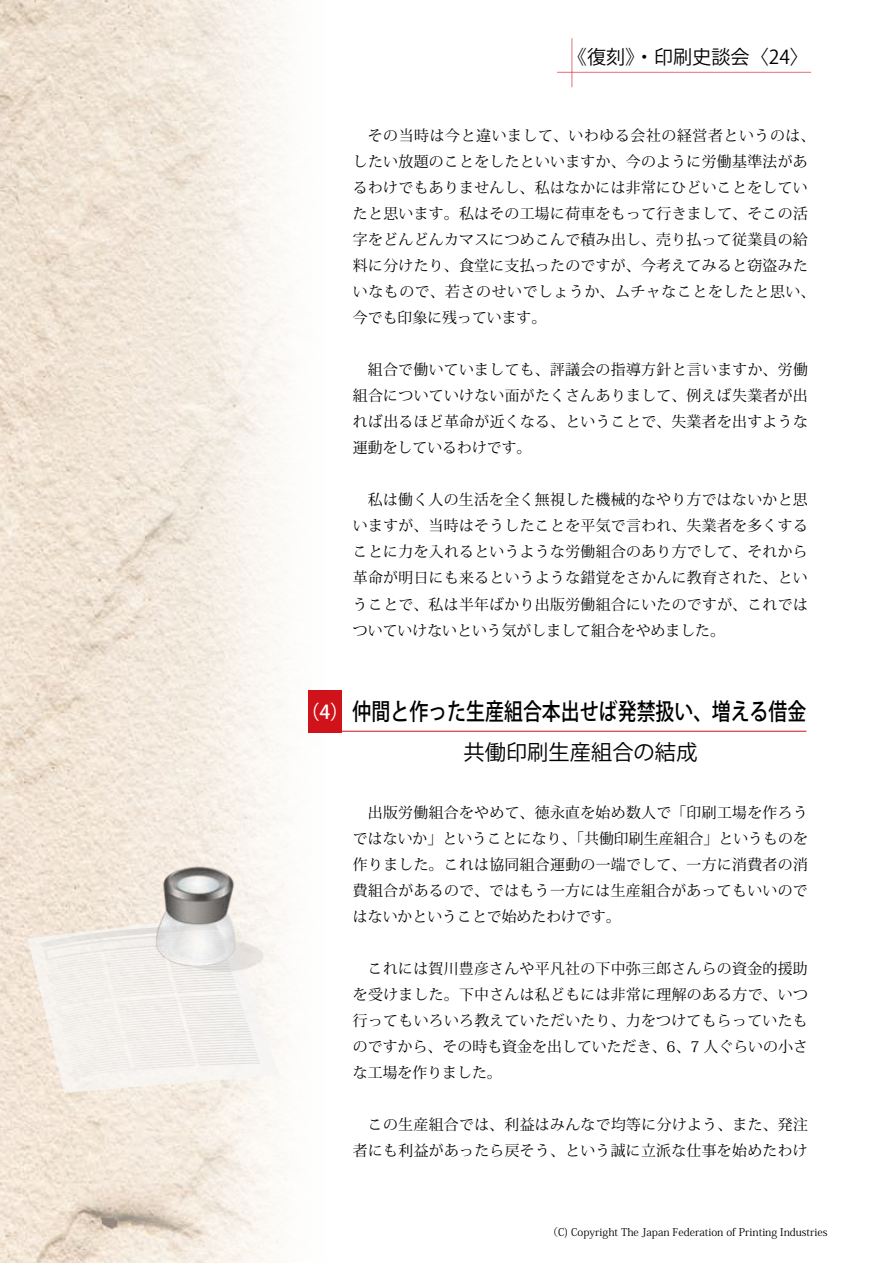
<style>
.page{position:relative;width:893px;height:1263px;background:#fff}
.page>*{position:absolute;margin:0;border:0;box-sizing:border-box;transform-origin:0 0}
.t1{font:500 23.4px "Koz Go Pro";color:#000;scale:.81 1}
.t2{font:21.3px "Koz Go Pro";color:#000}
.t3{font:19.2px "Koz Go Pro";color:#000}
.t4{font:500 19.2px "Koz Go Pro";color:#fff}
.t5{font:14.85px/26.1px "Koz Min Pro";letter-spacing:.02em;color:#000;text-align:justify}
.t6{font:10.65px "Koz Min Pro";color:#000}
</style>
<div class="page">
<img style="left:0;top:0;width:329px;height:1263px">
<svg style="left:28px;top:915px;width:251px;height:178px"></svg>
<img style="left:152px;top:844px;width:114px;height:141px">
<hr style="left:572px;top:38px;width:1px;height:49px;background:#d0121b">
<hr style="left:557px;top:72px;width:254px;height:1px;background:#d0121b">
<div style="left:308px;top:690px;width:33px;height:42px;background:#d0121b"></div>
<hr style="left:308px;top:731px;width:498px;height:1px;background:#d0121b">
<p class="t3" style="left:568px;top:45px;width:243px">《復刻》・印刷史談会〉24〈</p>
<p class="t5" style="left:353px;top:122px;width:464px;text-align:left;text-indent:15px">その当時は今と違いまして、いわゆる会社の経営者というのは、したい放題のことをしたといいますか、今のように労働基準法があるわけでもありませんし、私はなかには非常にひどいことをしていたと思います。私はその工場に荷車をもって行きまして、そこの活字をどんどんカマスにつめこんで積み出し、売り払って従業員の給料に分けたり、食堂に支払ったのですが、今考えてみると窃盗みたいなもので、若さのせいでしょうか、ムチャなことをしたと思い、今でも印象に残っています。</p>
<p class="t5" style="left:353px;top:356px;width:456px;text-indent:15px">組合で働いていましても、評議会の指導方針と言いますか、労働組合についていけない面がたくさんありまして、例えば失業者が出れば出るほど革命が近くなる、ということで、失業者を出すような運動をしているわけです。</p>
<p class="t5" style="left:353px;top:486px;width:456px;text-indent:15px">私は働く人の生活を全く無視した機械的なやり方ではないかと思いますが、当時はそうしたことを平気で言われ、失業者を多くすることに力を入れるというような労働組合のあり方でして、それから革命が明日にも来るというような錯覚をさかんに教育された、ということで、私は半年ばかり出版労働組合にいたのですが、これではついていけないという気がしまして組合をやめました。</p>
<p class="t4" style="left:300px;top:699px;width:51px">（）4</p>
<h1 class="t1" style="left:352px;top:696px;width:562px">仲間と作った生産組合本出せば発禁扱い、増える借金</h1>
<h2 class="t2" style="left:463px;top:739px;width:235px">共働印刷生産組合の結成</h2>
<p class="t5" style="left:353px;top:799px;width:456px;text-indent:15px">出版労働組合をやめて、徳永直を始め数人で「印刷工場を作ろうではないか」ということになり、「共働印刷生産組合」というものを作りました。これは協同組合運動の一端でして、一方に消費者の消費組合があるので、ではもう一方には生産組合があってもいいのではないかということで始めたわけです。</p>
<p class="t5" style="left:353px;top:955px;width:457px;text-indent:15px">これには賀川豊彦さんや平凡社の下中弥三郎さんらの資金的援助を受けました。下中さんは私どもには非常に理解のある方で、いつ行ってもいろいろ教えていただいたり、力をつけてもらっていたものですから、その時も資金を出していただき、6、7 人ぐらいの小さな工場を作りました。</p>
<p class="t5" style="left:353px;top:1111px;width:457px;text-align:right">この生産組合では、利益はみんなで均等に分けよう、また、発注者にも利益があったら戻そう、という誠に立派な仕事を始めたわけ</p>
<p class="t6" style="left:547px;top:1225px;width:282px">（C) Copyright The Japan Federation of Printing Industries</p>
</div>
